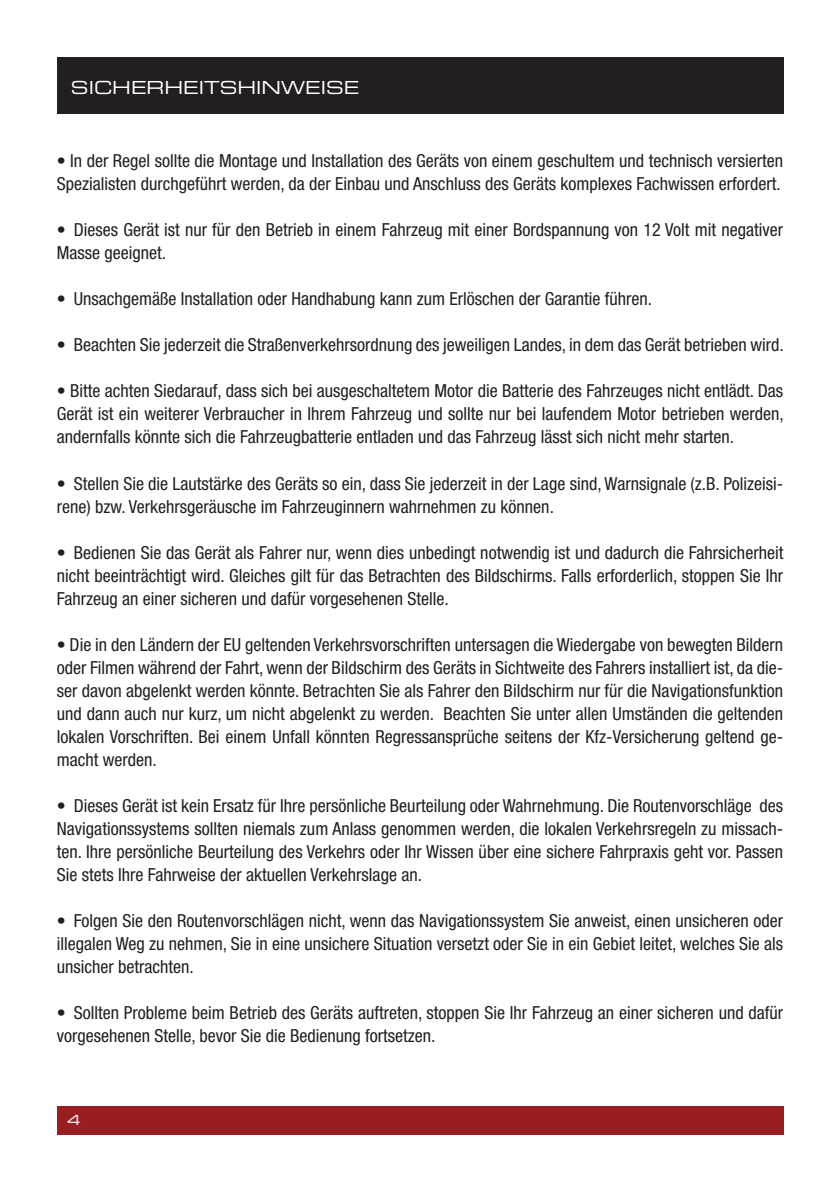
<style>
.page{position:relative;width:840px;height:1191px;background:#fff}
.page>*{position:absolute;margin:0;border:0;box-sizing:border-box;transform-origin:0 0}
.t1{font:condensed 18px/23px "Helvetica Neue";color:#231f20;text-align:justify}
.t2{font:18px "Eurostile Extended Two";color:#fff}
.t3{font:14px "Eurostile Extended Two";color:#fff}
</style>
<div class="page">
<div style="left:57px;top:1106px;width:725px;height:28px;background:#981e21"></div>
<div style="left:57px;top:57px;width:725px;height:56px;background:#231f20"></div>
<p class="t2" style="left:71px;top:75px;width:290px">SICHERHEITSHINWEISE</p>
<p class="t1" style="left:57px;top:149px;width:727px">• In der Regel sollte die Montage und Installation des Geräts von einem geschultem und technisch versierten<br>Spezialisten durchgeführt werden, da der Einbau und Anschluss des Geräts komplexes Fachwissen erfordert.</p>
<p class="t1" style="left:57px;top:218px;width:727px">• Dieses Gerät ist nur für den Betrieb in einem Fahrzeug mit einer Bordspannung von 12 Volt mit negativer<br>Masse geeignet.</p>
<p class="t1" style="left:57px;top:287px;width:596px">• Unsachgemäße Installation oder Handhabung kann zum Erlöschen der Garantie führen.</p>
<p class="t1" style="left:57px;top:333px;width:728px">• Beachten Sie jederzeit die Straßenverkehrsordnung des jeweiligen Landes, in dem das Gerät betrieben wird.</p>
<p class="t1" style="left:57px;top:379px;width:728px">• Bitte achten Siedarauf, dass sich bei ausgeschaltetem Motor die Batterie des Fahrzeuges nicht entlädt. Das Gerät ist ein weiterer Verbraucher in Ihrem Fahrzeug und sollte nur bei laufendem Motor betrieben werden, andernfalls könnte sich die Fahrzeugbatterie entladen und das Fahrzeug lässt sich nicht mehr starten.</p>
<p class="t1" style="left:57px;top:471px;width:727px">• Stellen Sie die Lautstärke des Geräts so ein, dass Sie jederzeit in der Lage sind, Warnsignale (z.B. Polizeisi&shy;rene) bzw. Verkehrsgeräusche im Fahrzeuginnern wahrnehmen zu können.</p>
<p class="t1" style="left:57px;top:540px;width:727px">• Bedienen Sie das Gerät als Fahrer nur, wenn dies unbedingt notwendig ist und dadurch die Fahrsicherheit nicht beeinträchtigt wird. Gleiches gilt für das Betrachten des Bildschirms. Falls erforderlich, stoppen Sie Ihr Fahrzeug an einer sicheren und dafür vorgesehenen Stelle.</p>
<p class="t1" style="left:57px;top:632px;width:727px">• Die in den Ländern der EU geltenden Verkehrsvorschriften untersagen die Wiedergabe von bewegten Bildern oder Filmen während der Fahrt, wenn der Bildschirm des Geräts in Sichtweite des Fahrers installiert ist, da die&shy;ser davon abgelenkt werden könnte. Betrachten Sie als Fahrer den Bildschirm nur für die Navigationsfunktion und dann auch nur kurz, um nicht abgelenkt zu werden. Beachten Sie unter allen Umständen die geltenden lokalen Vorschriften. Bei einem Unfall könnten Regressansprüche seitens der Kfz-Versicherung geltend ge&shy;macht werden.</p>
<p class="t1" style="left:57px;top:793px;width:727px">• Dieses Gerät ist kein Ersatz für Ihre persönliche Beurteilung oder Wahrnehmung. Die Routenvorschläge des Navigationssystems sollten niemals zum Anlass genommen werden, die lokalen Verkehrsregeln zu missach&shy;ten. Ihre persönliche Beurteilung des Verkehrs oder Ihr Wissen über eine sichere Fahrpraxis geht vor. Passen Sie stets Ihre Fahrweise der aktuellen Verkehrslage an.</p>
<p class="t1" style="left:57px;top:908px;width:727px">• Folgen Sie den Routenvorschlägen nicht, wenn das Navigationssystem Sie anweist, einen unsicheren oder illegalen Weg zu nehmen, Sie in eine unsichere Situation versetzt oder Sie in ein Gebiet leitet, welches Sie als unsicher betrachten.</p>
<p class="t1" style="left:57px;top:1000px;width:727px">• Sollten Probleme beim Betrieb des Geräts auftreten, stoppen Sie Ihr Fahrzeug an einer sicheren und dafür vorgesehenen Stelle, bevor Sie die Bedienung fortsetzen.</p>
<p class="t3" style="left:67px;top:1110px;width:15px">4</p>
</div>
